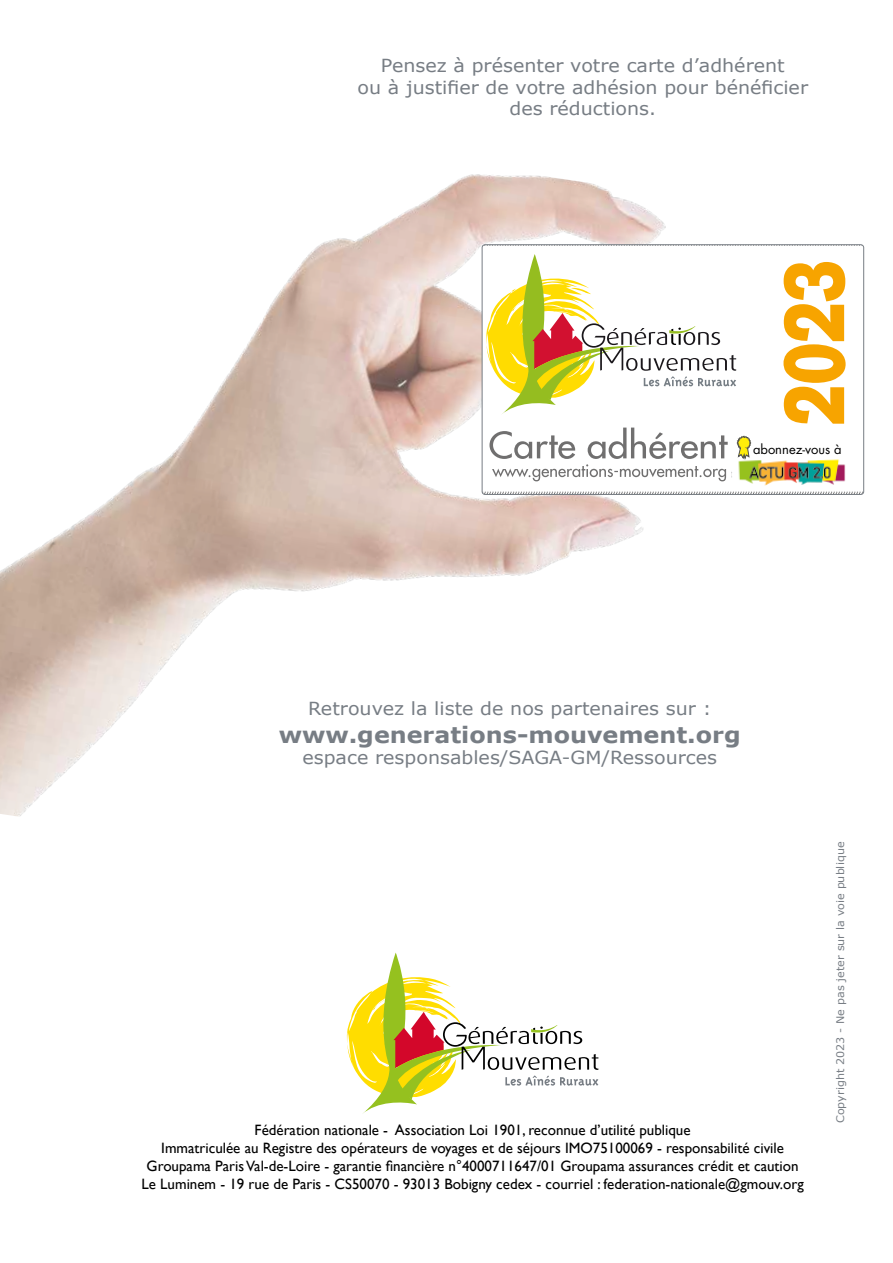
<style>
.page{position:relative;width:893px;height:1263px;background:#fff}
.page>*{position:absolute;margin:0;border:0;box-sizing:border-box;transform-origin:0 0}
.t1{font:700 22.5px "Verdana";color:#777d84;scale:1.06 1}
.t2{font:18px/21.6px "Verdana";color:#777d84;text-align:center;scale:1.06 1}
.t3{font:15px/18px "Gill Sans";color:#000;text-align:center}
.t4{font:13.05px "Futura Std";color:#000}
.t5{font:10.5px "Verdana";color:#777d84;scale:1.06 1}
</style>
<div class="page">
<img style="left:0;top:174px;width:666px;height:643px">
<svg style="left:346px;top:952px;width:252px;height:161px"></svg>
<svg style="left:484px;top:246px;width:377px;height:247px"></svg>
<div style="left:482px;top:244px;width:382px;height:251px;border:1px solid #777d84;border-radius:3px"></div>
<p class="t2" style="left:358px;top:55px;width:427px">Pensez à présenter votre carte d’adhérent<br>ou à justifier de votre adhésion pour bénéficier des réductions.</p>
<p class="t4" style="left:753px;top:441px;width:90px">abonnez-vous à</p>
<p class="t2" style="left:308px;top:698px;width:382px">Retrouvez la liste de nos partenaires sur :</p>
<h1 class="t1" style="left:279px;top:718px;width:437px">www.generations-mouvement.org</h1>
<p class="t2" style="left:302px;top:746px;width:393px">espace responsables/SAGA-GM/Ressources</p>
<p class="t5" style="left:833px;top:1123px;width:267px;rotate:-90deg">Copyright 2023 - Ne pas jeter sur la voie publique</p>
<p class="t3" style="left:142px;top:1121px;width:664px">Fédération nationale - Association Loi 1901, reconnue d’utilité publique<br>Immatriculée au Registre des opérateurs de voyages et de séjours IMO75100069 - responsabilité civile Groupama Paris Val-de-Loire - garantie financière n°4000711647/01 Groupama assurances crédit et caution Le Luminem - 19 rue de Paris - CS50070 - 93013 Bobigny cedex - courriel : federation-nationale@gmouv.org</p>
</div>
